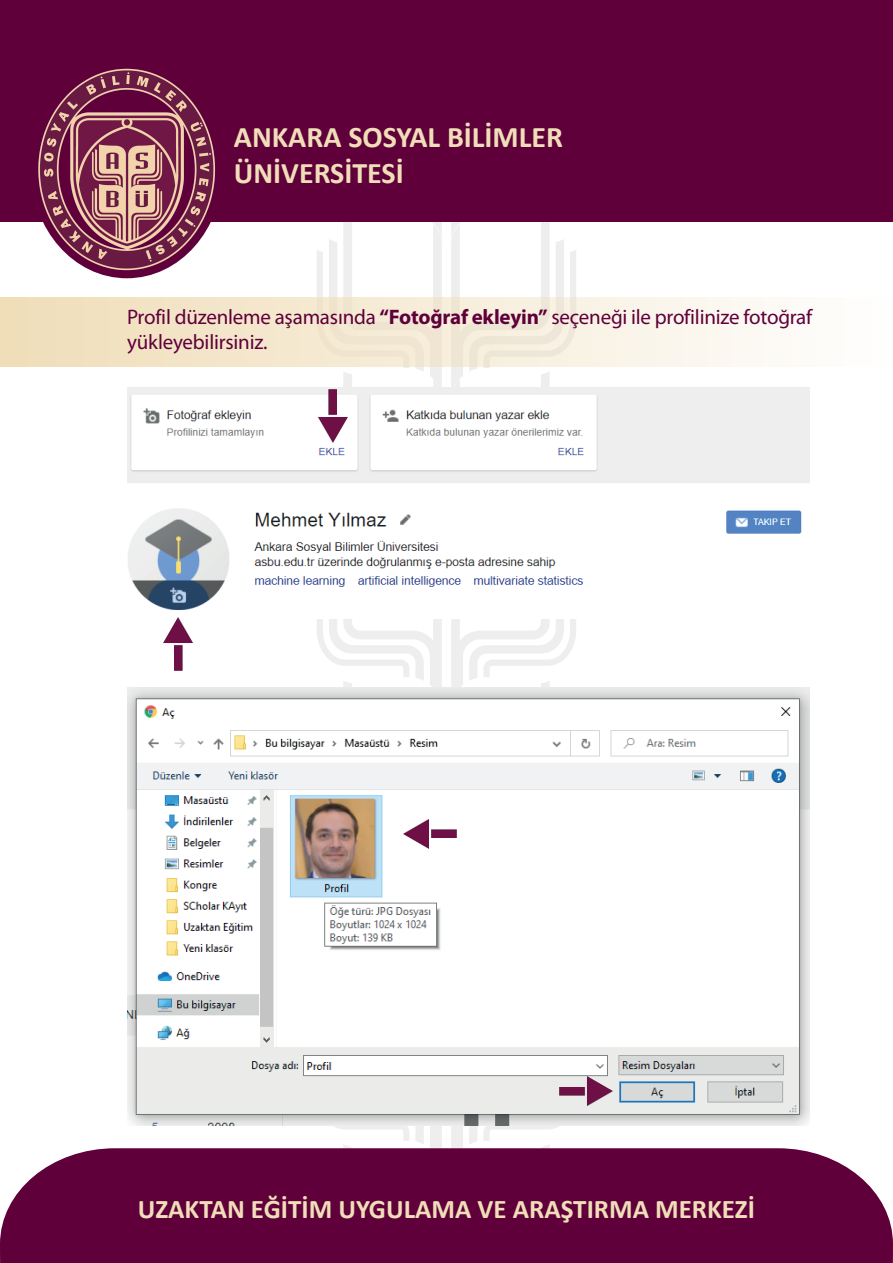
<style>
.page{position:relative;width:893px;height:1263px;background:#fff}
.page>*{position:absolute;margin:0;border:0;box-sizing:border-box;transform-origin:0 0}
.t1{font:700 30px/36px "Calibri";color:#f0deb9}
.t2{font:700 27px "Calibri";color:#f0deb9}
.t3{font:21px/25.2px "Myriad Pro";letter-spacing:-.01em;color:#60003a}
.s1{font-weight:700}
</style>
<div class="page">
<svg style="left:317px;top:1125px;width:259px;height:23px"></svg>
<svg style="left:317px;top:619px;width:259px;height:69px"></svg>
<svg style="left:317px;top:242px;width:259px;height:145px"></svg>
<svg style="left:329px;top:222px;width:235px;height:20px"></svg>
<div style="left:0;top:1148px;width:893px;height:115px;background:#60003a"></div>
<div style="left:0;top:0;width:893px;height:222px;background:#60003a"></div>
<img style="left:38px;top:68px;width:177px;height:208px">
<div style="left:0;top:298px;width:893px;height:68px;background:linear-gradient(to right,#efddb7,#fdfdfd)"></div>
<img style="left:127px;top:387px;width:682px;height:223px">
<img style="left:317px;top:388px;width:33px;height:55px">
<img style="left:163px;top:617px;width:30px;height:54px">
<img style="left:127px;top:688px;width:682px;height:437px">
<img style="left:402px;top:818px;width:55px;height:34px">
<img style="left:559px;top:1074px;width:55px;height:33px">
<h1 class="t1" style="left:234px;top:119px;width:331px">ANKARA SOSYAL BİLİMLER<br>ÜNİVERSİTESİ</h1>
<p class="t3" style="left:127px;top:304px;width:687px">Profil düzenleme aşamasında <span class="s1">“Fotoğraf ekleyin”</span> seçeneği ile profilinize fotoğraf yükleyebilirsiniz.</p>
<p class="t2" style="left:138px;top:1190px;width:619px">UZAKTAN EĞİTİM UYGULAMA VE ARAŞTIRMA MERKEZİ</p>
</div>
